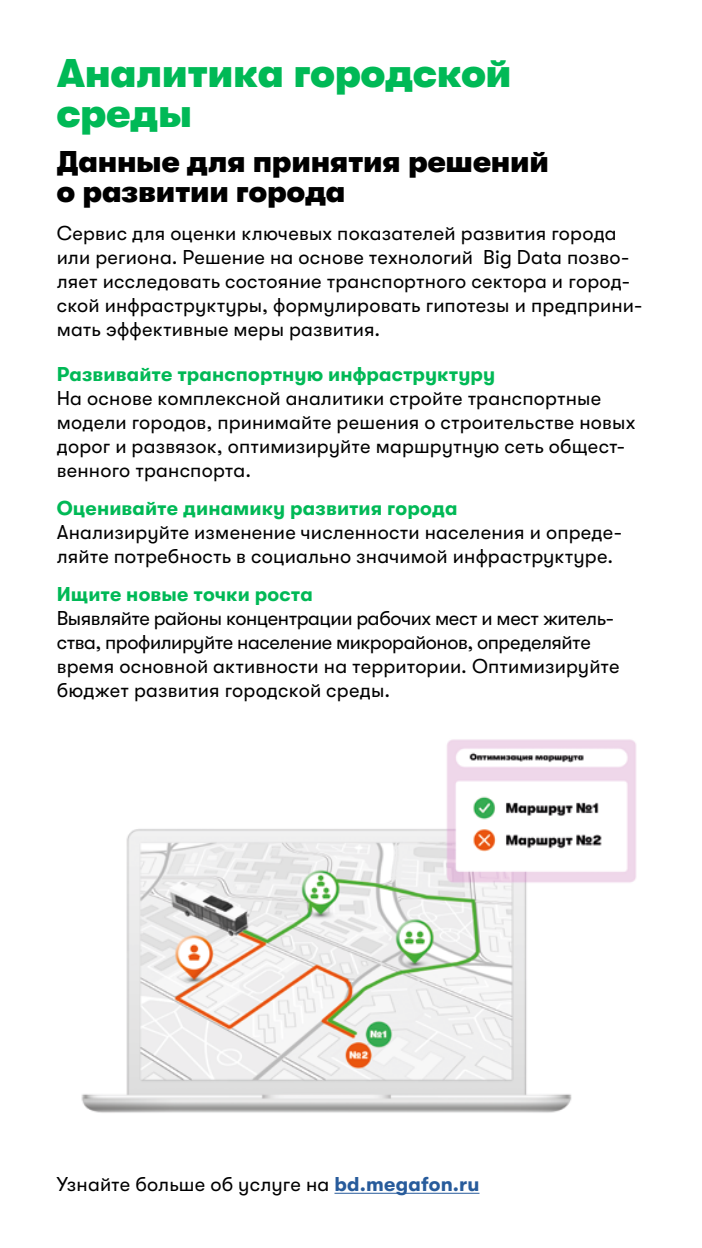
<style>
.page{position:relative;width:702px;height:1248px;background:#fff}
.page>*{position:absolute;margin:0;border:0;box-sizing:border-box;transform-origin:0 0}
.t1{font:900 40px/40px "GT Walsheim Pro";letter-spacing:-.005em;color:#00b956}
.t2{font:900 30px/30px "GT Walsheim Pro";letter-spacing:-.01em;color:#000}
.t3{font:20px/24px "GT Walsheim Pro";letter-spacing:.005em;color:#000}
.t4{font:20px/24px "GT Walsheim Pro";letter-spacing:-.015em;color:#000}
.t5{font:700 20px "GT Walsheim Pro";letter-spacing:.005em;color:#00b956}
.s1{font-weight:700;color:#275b9b}
</style>
<div class="page">
<img style="left:81px;top:739px;width:556px;height:374px">
<hr style="left:334px;top:1192px;width:145px;height:1px;background:#275b9b">
<h1 class="t1" style="left:57px;top:54px;width:456px">Аналитика городской среды</h1>
<h2 class="t2" style="left:57px;top:146px;width:493px">Данные для принятия решений о развитии города</h2>
<p class="t3" style="left:57px;top:221px;width:587px">Сервис для оценки ключевых показателей развития города или региона. Решение на основе технологий Big Data позво&shy;ляет исследовать состояние транспортного сектора и город&shy;ской инфраструктуры, формулировать гипотезы и предприни&shy;мать эффективные меры развития.</p>
<p class="t5" style="left:57px;top:362px;width:440px">Развивайте транспортную инфраструктуру</p>
<p class="t3" style="left:57px;top:386px;width:580px">На основе комплексной аналитики стройте транспортные модели городов, принимайте решения о строительстве новых дорог и развязок, оптимизируйте маршрутную сеть общест&shy;венного транспорта.</p>
<p class="t5" style="left:57px;top:497px;width:402px">Оценивайте динамику развития города</p>
<p class="t3" style="left:57px;top:520px;width:566px">Анализируйте изменение численности населения и опреде&shy;ляйте потребность в социально значимой инфраструктуре.</p>
<p class="t5" style="left:57px;top:583px;width:258px">Ищите новые точки роста</p>
<p class="t4" style="left:57px;top:606px;width:564px">Выявляйте районы концентрации рабочих мест и мест житель&shy;ства, профилируйте население микрорайонов, определяйте время основной активности на территории. Оптимизируйте бюджет развития городской среды.</p>
<p class="t3" style="left:57px;top:1172px;width:424px">Узнайте больше об услуге на <span class="s1">bd.megafon.ru</span></p>
</div>
